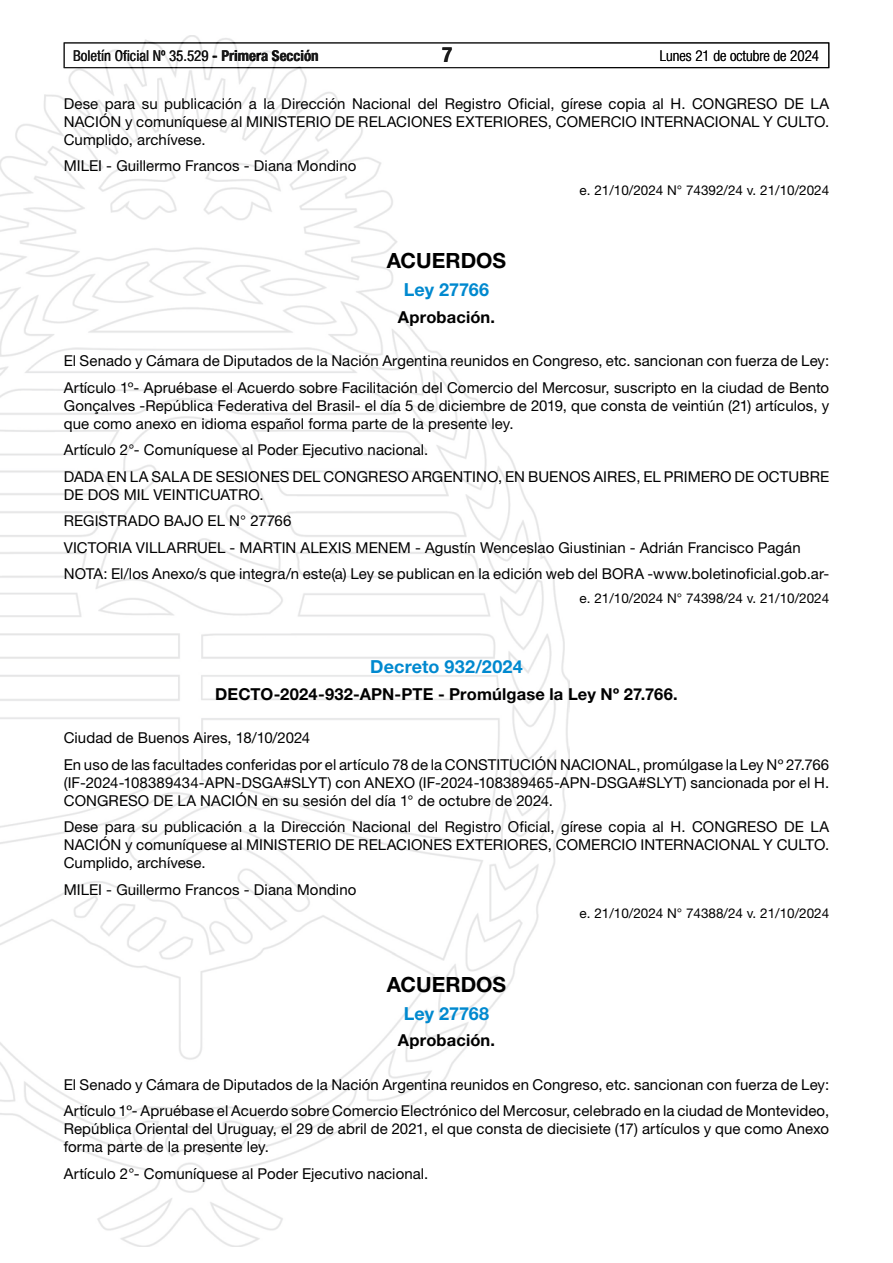
<style>
.page{position:relative;width:893px;height:1263px;background:#fff}
.page>*{position:absolute;margin:0;border:0;box-sizing:border-box;transform-origin:0 0}
.t1{font:700 21px "Helvetica Neue LT Std";color:#000}
.t2{font:700 condensed 21px "Helvetica Neue LT Std";color:#000}
.t3{font:700 18px "Helvetica Neue LT Std";letter-spacing:.005em;color:#0089cf}
.t4{font:700 16.5px "Helvetica Neue LT Std";letter-spacing:.01em;color:#000}
.t5{font:15px/18px "Helvetica Neue LT Std";letter-spacing:.005em;color:#000}
.t6{font:condensed 15px "Helvetica Neue LT Std";color:#000}
.t7{font:300 condensed 15px "Helvetica Neue LT Std";color:#000}
.t8{font:13.5px "Helvetica Neue LT Std";color:#000}
.s1{font-weight:700}
</style>
<div class="page">
<div style="left:64px;top:43px;width:765px;height:25px;border:1px solid #000"></div>
<img style="left:0;top:35px;width:569px;height:1211px">
<p class="t6" style="left:73px;top:47px;width:247px">Boletín Oficial Nº 35.529 <span class="s1">- Primera Sección</span></p>
<h1 class="t2" style="left:442px;top:42px;width:12px">7</h1>
<p class="t7" style="left:660px;top:47px;width:161px">Lunes 21 de octubre de 2024</p>
<p class="t5" style="left:64px;top:94px;width:767px;text-align:justify">Dese para su publicación a la Dirección Nacional del Registro Oficial, gírese copia al H. CONGRESO DE LA NACIÓN y comuníquese al MINISTERIO DE RELACIONES EXTERIORES, COMERCIO INTERNACIONAL Y CULTO.<br>Cumplido, archívese.</p>
<p class="t5" style="left:64px;top:156px;width:294px">MILEI - Guillermo Francos - Diana Mondino</p>
<p class="t8" style="left:580px;top:182px;width:251px">e. 21/10/2024 N° 74392/24 v. 21/10/2024</p>
<h1 class="t1" style="left:387px;top:248px;width:121px">ACUERDOS</h1>
<p class="t3" style="left:404px;top:278px;width:87px">Ley 27766</p>
<p class="t4" style="left:398px;top:306px;width:99px">Aprobación.</p>
<p class="t5" style="left:64px;top:347px;width:767px;line-height:26.5px">El Senado y Cámara de Diputados de la Nación Argentina reunidos en Congreso, etc. sancionan con fuerza de Ley:<br>Artículo 1º- Apruébase el Acuerdo sobre Facilitación del Comercio del Mercosur, suscripto en la ciudad de Bento</p>
<p class="t5" style="left:64px;top:396px;width:767px">Gonçalves -República Federativa del Brasil- el día 5 de diciembre de 2019, que consta de veintiún (21) artículos, y que como anexo en idioma español forma parte de la presente ley.</p>
<p class="t5" style="left:64px;top:436px;width:767px;line-height:26.5px">Artículo 2°- Comuníquese al Poder Ejecutivo nacional.<br>DADA EN LA SALA DE SESIONES DEL CONGRESO ARGENTINO, EN BUENOS AIRES, EL PRIMERO DE OCTUBRE</p>
<p class="t5" style="left:64px;top:481px;width:767px;line-height:26.5px">DE DOS MIL VEINTICUATRO.<br>REGISTRADO BAJO EL N° 27766<br>VICTORIA VILLARRUEL - MARTIN ALEXIS MENEM - Agustín Wenceslao Giustinian - Adrián Francisco Pagán NOTA: El/los Anexo/s que integra/n este(a) Ley se publican en la edición web del BORA -www.boletinoficial.gob.ar-</p>
<p class="t8" style="left:580px;top:590px;width:251px">e. 21/10/2024 N° 74398/24 v. 21/10/2024</p>
<p class="t3" style="left:370px;top:656px;width:154px">Decreto 932/2024</p>
<p class="t4" style="left:215px;top:684px;width:464px">DECTO-2024-932-APN-PTE - Promúlgase la Ley Nº 27.766.</p>
<p class="t5" style="left:64px;top:724px;width:767px;line-height:26.5px">Ciudad de Buenos Aires, 18/10/2024<br>En uso de las facultades conferidas por el artículo 78 de la CONSTITUCIÓN NACIONAL, promúlgase la Ley Nº 27.766</p>
<p class="t5" style="left:64px;top:773px;width:767px">(IF-2024-108389434-APN-DSGA#SLYT) con ANEXO (IF-2024-108389465-APN-DSGA#SLYT) sancionada por el H.<br>CONGRESO DE LA NACIÓN en su sesión del día 1° de octubre de 2024.</p>
<p class="t5" style="left:64px;top:818px;width:767px;text-align:justify">Dese para su publicación a la Dirección Nacional del Registro Oficial, gírese copia al H. CONGRESO DE LA NACIÓN y comuníquese al MINISTERIO DE RELACIONES EXTERIORES, COMERCIO INTERNACIONAL Y CULTO.<br>Cumplido, archívese.</p>
<p class="t5" style="left:64px;top:880px;width:294px">MILEI - Guillermo Francos - Diana Mondino</p>
<p class="t8" style="left:580px;top:905px;width:251px">e. 21/10/2024 N° 74388/24 v. 21/10/2024</p>
<h1 class="t1" style="left:387px;top:971px;width:121px">ACUERDOS</h1>
<p class="t3" style="left:404px;top:1002px;width:87px">Ley 27768</p>
<p class="t4" style="left:398px;top:1030px;width:99px">Aprobación.</p>
<p class="t5" style="left:64px;top:1071px;width:767px;line-height:26.5px">El Senado y Cámara de Diputados de la Nación Argentina reunidos en Congreso, etc. sancionan con fuerza de Ley:<br>Artículo 1º- Apruébase el Acuerdo sobre Comercio Electrónico del Mercosur, celebrado en la ciudad de Montevideo,</p>
<p class="t5" style="left:64px;top:1120px;width:767px">República Oriental del Uruguay, el 29 de abril de 2021, el que consta de diecisiete (17) artículos y que como Anexo forma parte de la presente ley.</p>
<p class="t5" style="left:64px;top:1164px;width:366px">Artículo 2°- Comuníquese al Poder Ejecutivo nacional.</p>
</div>
